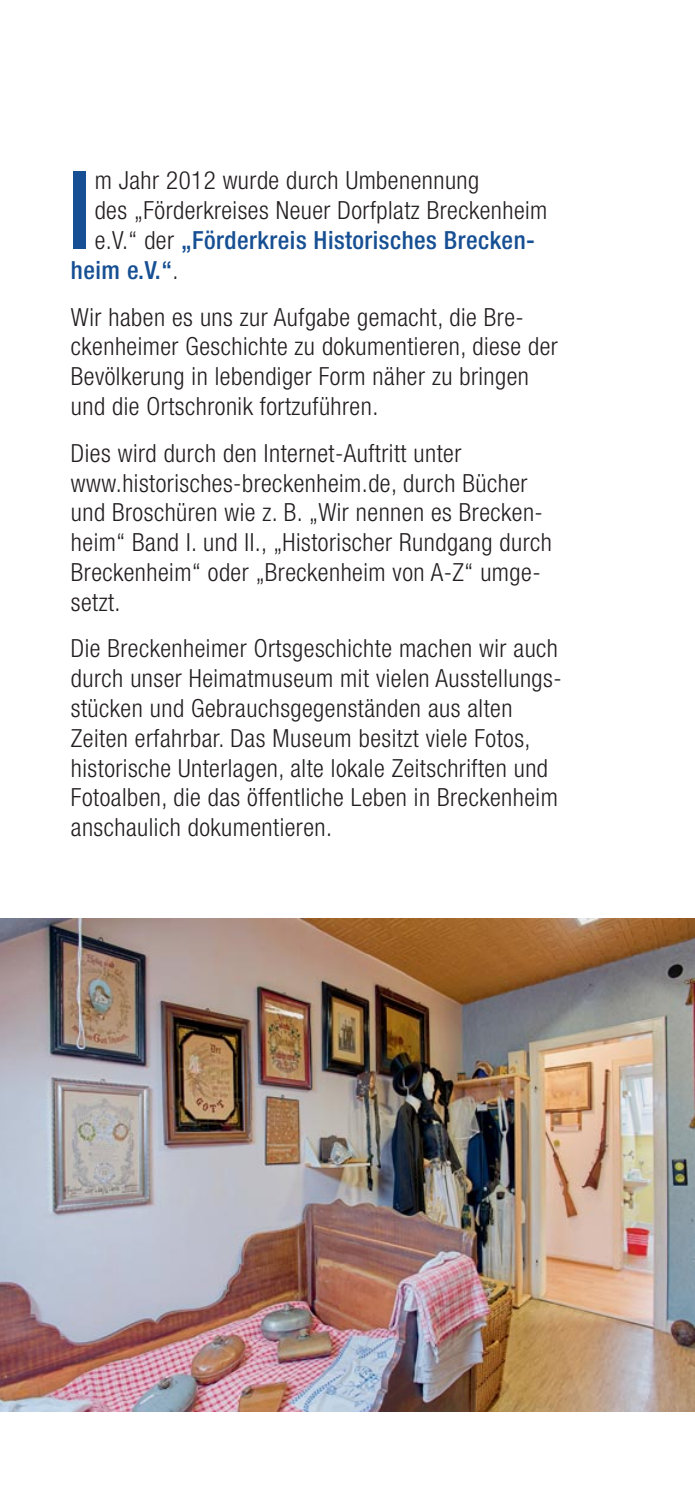
<style>
.page{position:relative;width:695px;height:1489px;background:#fff}
.page>*{position:absolute;margin:0;border:0;box-sizing:border-box;transform-origin:0 0}
.t1{font:500 condensed 108.25px "Helvetica Neue";color:#164f93}
.t2{font:300 condensed 25px/29.8px "Helvetica Neue";letter-spacing:.02em;color:#231f20}
.t3{font:500 condensed 25px "Helvetica Neue";letter-spacing:.02em;color:#164f93}
.s1{font-weight:300;color:#231f20}
</style>
<div class="page">
<img style="left:0;top:918px;width:694px;height:492px">
<h1 class="t1" style="left:68px;top:172px;width:26px">I</h1>
<p class="t2" style="left:95px;top:168px;width:386px">m Jahr 2012 wurde durch Umbenennung</p>
<p class="t2" style="left:95px;top:198px;width:454px">des „Förderkreises Neuer Dorfplatz Breckenheim</p>
<p class="t3" style="left:95px;top:231px;width:441px"><span class="s1">e.V.“ der</span> „Förderkreis Historisches Brecken-</p>
<p class="t3" style="left:71px;top:261px;width:109px">heim e.V.“<span class="s1">.</span></p>
<p class="t2" style="left:71px;top:304px;width:488px">Wir haben es uns zur Aufgabe gemacht, die Bre&shy;ckenheimer Geschichte zu dokumentieren, diese der Bevölkerung in lebendiger Form näher zu bringen und die Ortschronik fortzuführen.</p>
<p class="t2" style="left:71px;top:440px;width:482px">Dies wird durch den Internet-Auftritt unter www.historisches-breckenheim.de, durch Bücher und Broschüren wie z. B. „Wir nennen es Brecken&shy;heim“ Band I. und II., „Historischer Rundgang durch Breckenheim“ oder „Breckenheim von A-Z“ umge&shy;setzt.</p>
<p class="t2" style="left:71px;top:635px;width:492px">Die Breckenheimer Ortsgeschichte machen wir auch durch unser Heimatmuseum mit vielen Ausstellungs&shy;stücken und Gebrauchsgegenständen aus alten Zeiten erfahrbar. Das Museum besitzt viele Fotos, historische Unterlagen, alte lokale Zeitschriften und Fotoalben, die das öffentliche Leben in Breckenheim anschaulich dokumentieren.</p>
</div>
